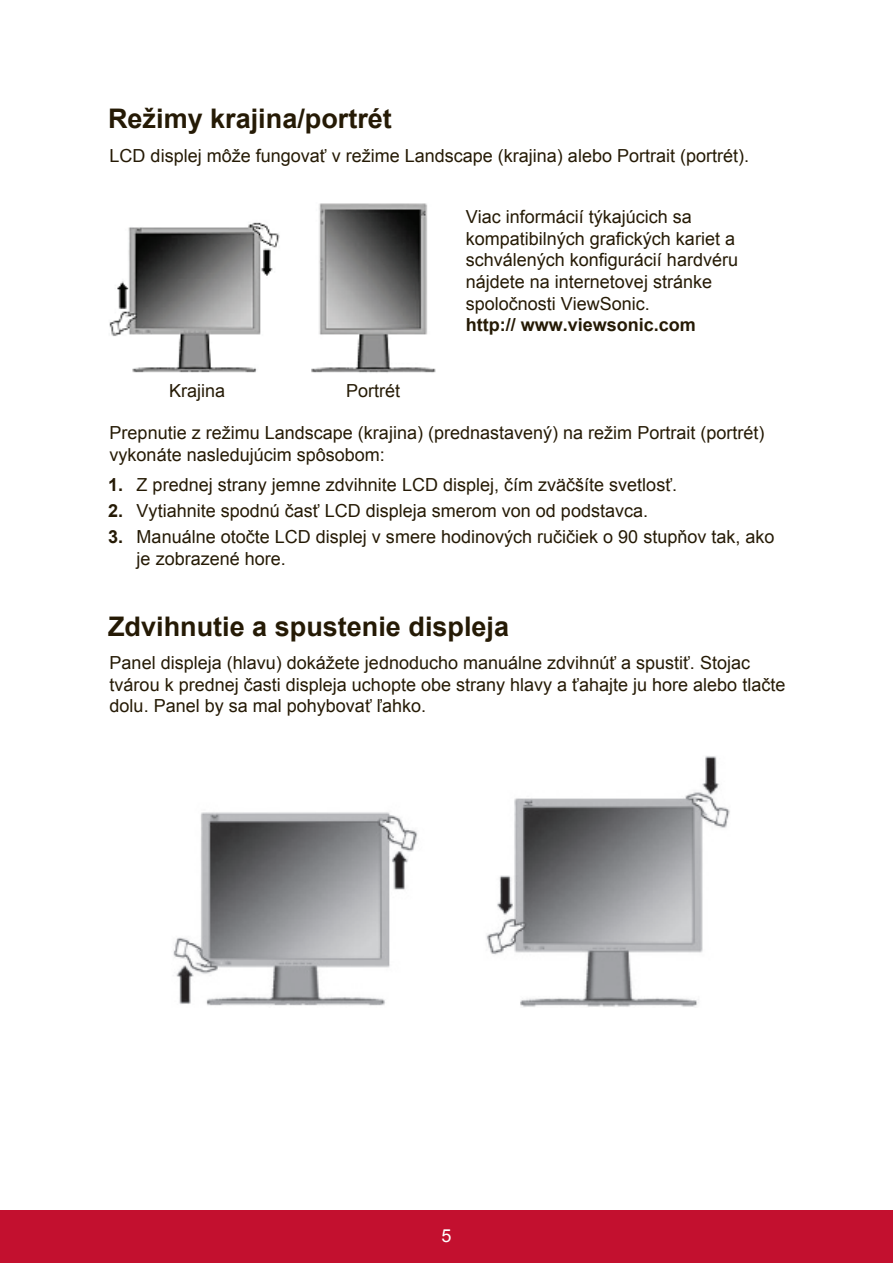
<style>
.page{position:relative;width:893px;height:1263px;background:#fff}
.page>*{position:absolute;margin:0;border:0;box-sizing:border-box;transform-origin:0 0}
.t1{font:700 27px "Arial";color:#251a05}
.t2{font:18px/21.6px "Arial";color:#251a05}
.t3{font:700 18px "Arial";color:#251a05}
.t4{font:18px "Arial";color:#fff}
.s1{font-weight:700}
</style>
<div class="page">
<div style="left:0;top:1210px;width:892px;height:53px;background:#c3102f"></div>
<img style="left:173px;top:756px;width:557px;height:251px">
<img style="left:109px;top:203px;width:326px;height:170px">
<h1 class="t1" style="left:108px;top:101px;width:285px">Režimy krajina/portrét</h1>
<p class="t2" style="left:110px;top:145px;width:640px">LCD displej môže fungovať v režime Landscape (krajina) alebo Portrait (portrét).</p>
<p class="t2" style="left:169px;top:380px;width:58px">Krajina</p>
<p class="t2" style="left:346px;top:380px;width:56px">Portrét</p>
<p class="t2" style="left:465px;top:206px;width:274px">Viac informácií týkajúcich sa kompatibilných grafických kariet a schválených konfigurácií hardvéru nájdete na internetovej stránke spoločnosti ViewSonic.</p>
<p class="t3" style="left:465px;top:313px;width:232px">http:// www.viewsonic.com</p>
<p class="t2" style="left:110px;top:422px;width:656px">Prepnutie z režimu Landscape (krajina) (prednastavený) na režim Portrait (portrét) vykonáte nasledujúcim spôsobom:</p>
<p class="t2" style="left:108px;top:474px;width:570px"><span class="s1">1.</span> Z prednej strany jemne zdvihnite LCD displej, čím zväčšíte svetlosť.</p>
<p class="t2" style="left:108px;top:500px;width:541px"><span class="s1">2.</span> Vytiahnite spodnú časť LCD displeja smerom von od podstavca.</p>
<p class="t2" style="left:136px;top:526px;width:639px;text-indent:-28px"><span class="s1">3.</span> Manuálne otočte LCD displej v smere hodinových ručičiek o 90 stupňov tak, ako je zobrazené hore.</p>
<h1 class="t1" style="left:108px;top:608px;width:402px">Zdvihnutie a spustenie displeja</h1>
<p class="t2" style="left:110px;top:652px;width:677px">Panel displeja (hlavu) dokážete jednoducho manuálne zdvihnúť a spustiť. Stojac tvárou k prednej časti displeja uchopte obe strany hlavy a ťahajte ju hore alebo tlačte dolu. Panel by sa mal pohybovať ľahko.</p>
<p class="t4" style="left:441px;top:1223px;width:12px">5</p>
</div>
